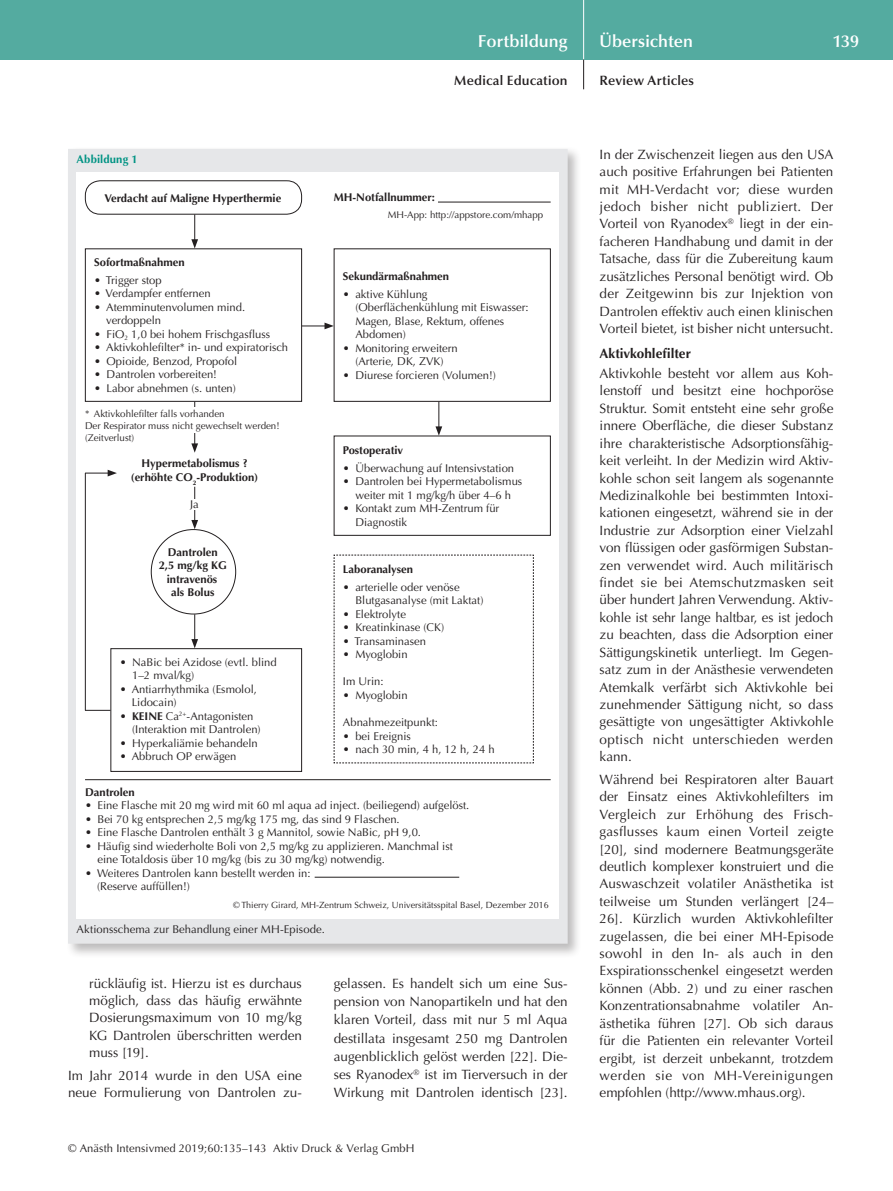
<style>
.page{position:relative;width:893px;height:1191px;background:#fff}
.page>*{position:absolute;margin:0;border:0;box-sizing:border-box;transform-origin:0 0}
.t1{font:600 17.25px "Optima";color:#fff}
.t2{font:13.5px/17.4px "Optima";color:#231f20;text-align:justify}
.t3{font:600 13.5px "Optima";letter-spacing:.01em;color:#231f20}
.t4{font:700 13.5px "Optima";color:#231f20}
.t5{font:11.25px/13.5px "Optima";color:#231f20}
.t6{font:700 11.25px/13.5px "Optima";color:#231f20;text-align:center}
.t7{font:700 11.25px "Optima";letter-spacing:.015em;color:#009383}
.t8{font:9.75px/12px "Optima";color:#231f20}
.t9{font:9px "Optima";color:#231f20}
.s1{font-weight:700}
</style>
<div class="page">
<div style="left:0;top:0;width:893px;height:60px;background:#54aba0"></div>
<hr style="left:583px;top:0;width:1px;height:60px;background:#fff">
<svg style="left:583px;top:60px;width:1px;height:29px"></svg>
<div style="left:66px;top:146px;width:516px;height:812px;background:#231f20;opacity:.3"></div>
<div style="left:68px;top:149px;width:500px;height:794px;background:#e6e7e9"></div>
<div style="left:77px;top:172px;width:482px;height:746px;background:#fff"></div>
<div style="left:85px;top:180px;width:217px;height:34px;border:1px solid #231f20;border-radius:15px"></div>
<div style="left:85px;top:248px;width:217px;height:154px;border:1px solid #231f20"></div>
<div style="left:334px;top:248px;width:217px;height:154px;border:1px solid #231f20"></div>
<svg style="left:191px;top:214px;width:7px;height:34px"></svg>
<div style="left:111px;top:648px;width:191px;height:123px;border:1px solid #231f20"></div>
<svg style="left:333px;top:554px;width:201px;height:209px"></svg>
<hr style="left:194px;top:402px;width:1px;height:44px;background:#231f20">
<svg style="left:191px;top:443px;width:7px;height:10px"></svg>
<svg style="left:302px;top:322px;width:32px;height:7px"></svg>
<svg style="left:435px;top:402px;width:7px;height:34px"></svg>
<hr style="left:194px;top:487px;width:1px;height:35px;background:#231f20">
<svg style="left:191px;top:520px;width:7px;height:9px"></svg>
<svg style="left:191px;top:614px;width:7px;height:34px"></svg>
<svg style="left:85px;top:470px;width:32px;height:6px"></svg>
<svg style="left:85px;top:710px;width:26px;height:1px"></svg>
<hr style="left:85px;top:473px;width:1px;height:237px;background:#231f20">
<hr style="left:438px;top:202px;width:113px;height:1px;background:#231f20">
<hr style="left:315px;top:877px;width:144px;height:1px;background:#231f20">
<hr style="left:85px;top:779px;width:466px;height:1px;background:#231f20">
<div style="left:185px;top:407px;width:24px;height:25px;background:#fff"></div>
<div style="left:184px;top:499px;width:24px;height:11px;background:#fff"></div>
<p class="t1" style="left:478px;top:31px;width:91px">Fortbildung</p>
<p class="t1" style="left:600px;top:31px;width:95px">Übersichten</p>
<p class="t1" style="left:833px;top:31px;width:28px">139</p>
<p class="t3" style="left:454px;top:73px;width:115px">Medical Education</p>
<p class="t3" style="left:600px;top:73px;width:96px">Review Articles</p>
<p class="t7" style="left:77px;top:153px;width:63px">Abbildung 1</p>
<p class="t6" style="left:104px;top:191px;width:178px">Verdacht auf Maligne Hyperthermie</p>
<p class="t6" style="left:94px;top:255px;width:92px">Sofortmaßnahmen</p>
<p class="t5" style="left:94px;top:273px;width:69px">• Trigger stop</p>
<p class="t5" style="left:94px;top:287px;width:118px">• Verdampfer entfernen</p>
<p class="t5" style="left:106px;top:300px;width:141px;text-indent:-12px">• Atemminutenvolumen mind. verdoppeln</p>
<p class="t5" style="left:94px;top:327px;width:177px">• FiO<sub>2</sub> 1,0 bei hohem Frischgasfluss</p>
<p class="t5" style="left:94px;top:341px;width:196px">• Aktivkohlefilter* in- und expiratorisch</p>
<p class="t5" style="left:94px;top:354px;width:145px">• Opioide, Benzod, Propofol</p>
<p class="t5" style="left:94px;top:368px;width:124px">• Dantrolen vorbereiten!</p>
<p class="t5" style="left:94px;top:381px;width:143px">• Labor abnehmen (s. unten)</p>
<p class="t8" style="left:85px;top:408px;width:196px">* Aktivkohlefilter falls vorhanden<br>Der Respirator muss nicht gewechselt werden! (Zeitverlust)</p>
<p class="t6" style="left:131px;top:457px;width:129px">Hypermetabolismus ? (erhöhte CO<sub>2</sub>-Produktion)</p>
<p class="t5" style="left:190px;top:497px;width:10px">Ja</p>
<p class="t6" style="left:159px;top:545px;width:70px">Dantrolen<br>2,5 mg/kg KG intravenös<br>als Bolus</p>
<p class="t5" style="left:132px;top:655px;width:146px;text-indent:-12px">• NaBic bei Azidose (evtl. blind<br>1–2 mval/kg)</p>
<p class="t5" style="left:132px;top:682px;width:127px;text-indent:-12px">• Antiarrhythmika (Esmolol,<br>Lidocain)</p>
<p class="t5" style="left:132px;top:709px;width:130px;text-indent:-12px">• <span class="s1">KEINE</span> Ca<sup>2+</sup>-Antagonisten (Interaktion mit Dantrolen)</p>
<p class="t5" style="left:120px;top:736px;width:140px">• Hyperkaliämie behandeln</p>
<p class="t5" style="left:120px;top:750px;width:118px">• Abbruch OP erwägen</p>
<p class="t6" style="left:334px;top:191px;width:103px">MH-Notfallnummer:</p>
<p class="t8" style="left:388px;top:208px;width:157px">MH-App: http://appstore.com/mhapp</p>
<p class="t6" style="left:343px;top:269px;width:108px">Sekundärmaßnahmen</p>
<p class="t5" style="left:355px;top:287px;width:175px;text-indent:-12px">• aktive Kühlung (Oberflächenkühlung mit Eiswasser:<br>Magen, Blase, Rektum, offenes<br>Abdomen)</p>
<p class="t5" style="left:343px;top:341px;width:116px;text-align:center">• Monitoring erweitern (Arterie, DK, ZVK)</p>
<p class="t5" style="left:343px;top:368px;width:154px">• Diurese forcieren (Volumen!)</p>
<p class="t6" style="left:343px;top:443px;width:62px">Postoperativ</p>
<p class="t5" style="left:343px;top:461px;width:173px">• Überwachung auf Intensivstation</p>
<p class="t5" style="left:343px;top:475px;width:181px;text-align:center">• Dantrolen bei Hypermetabolismus weiter mit 1 mg/kg/h über 4–6 h</p>
<p class="t5" style="left:355px;top:502px;width:145px;text-indent:-12px">• Kontakt zum MH-Zentrum für<br>Diagnostik</p>
<p class="t6" style="left:343px;top:563px;width:72px">Laboranalysen</p>
<p class="t5" style="left:355px;top:580px;width:130px;text-indent:-12px">• arterielle oder venöse<br>Blutgasanalyse (mit Laktat)</p>
<p class="t5" style="left:343px;top:607px;width:65px">• Elektrolyte</p>
<p class="t5" style="left:343px;top:621px;width:103px">• Kreatinkinase (CK)</p>
<p class="t5" style="left:343px;top:634px;width:85px">• Transaminasen</p>
<p class="t5" style="left:343px;top:648px;width:66px">• Myoglobin</p>
<p class="t5" style="left:343px;top:675px;width:42px">Im Urin:</p>
<p class="t5" style="left:343px;top:688px;width:66px">• Myoglobin</p>
<p class="t5" style="left:343px;top:715px;width:97px">Abnahmezeitpunkt:</p>
<p class="t5" style="left:343px;top:729px;width:70px">• bei Ereignis</p>
<p class="t5" style="left:343px;top:742px;width:153px">• nach 30 min, 4 h, 12 h, 24 h</p>
<p class="t6" style="left:85px;top:785px;width:51px">Dantrolen</p>
<p class="t5" style="left:85px;top:799px;width:386px">• Eine Flasche mit 20 mg wird mit 60 ml aqua ad inject. (beiliegend) aufgelöst.</p>
<p class="t5" style="left:85px;top:812px;width:316px">• Bei 70 kg entsprechen 2,5 mg/kg 175 mg, das sind 9 Flaschen.</p>
<p class="t5" style="left:85px;top:826px;width:338px">• Eine Flasche Dantrolen enthält 3 g Mannitol, sowie NaBic, pH 9,0.</p>
<p class="t5" style="left:97px;top:839px;width:357px;text-indent:-12px">• Häufig sind wiederholte Boli von 2,5 mg/kg zu applizieren. Manchmal ist eine Totaldosis über 10 mg/kg (bis zu 30 mg/kg) notwendig.</p>
<p class="t5" style="left:97px;top:866px;width:215px;text-indent:-12px">• Weiteres Dantrolen kann bestellt werden in: (Reserve auffüllen!)</p>
<p class="t9" style="left:233px;top:899px;width:317px">© Thierry Girard, MH-Zentrum Schweiz, Universitätsspital Basel, Dezember 2016</p>
<p class="t5" style="left:77px;top:922px;width:250px">Aktionsschema zur Behandlung einer MH-Episode.</p>
<p class="t2" style="left:89px;top:974px;width:214px">rückläufig ist. Hierzu ist es durchaus möglich, dass das häufig erwähnte Dosierungsmaximum von 10 mg/kg KG Dantrolen überschritten werden muss [19].</p>
<p class="t2" style="left:68px;top:1066px;width:235px">Im Jahr 2014 wurde in den USA eine neue Formulierung von Dantrolen zu-</p>
<p class="t2" style="left:334px;top:974px;width:235px;line-height:18.3px">gelassen. Es handelt sich um eine Sus&shy;pension von Nanopartikeln und hat den klaren Vorteil, dass mit nur 5 ml Aqua destillata insgesamt 250 mg Dantrolen augenblicklich gelöst werden [22]. Die&shy;ses Ryanodex<sup>®</sup> ist im Tierversuch in der Wirkung mit Dantrolen identisch [23].</p>
<p class="t5" style="left:68px;top:1142px;width:348px">© Anästh Intensivmed 2019;60:135–143 Aktiv Druck &amp; Verlag GmbH</p>
<p class="t2" style="left:600px;top:146px;width:235px">In der Zwischenzeit liegen aus den USA auch positive Erfahrungen bei Patienten mit MH-Verdacht vor; diese wurden jedoch bisher nicht publiziert. Der Vorteil von Ryanodex<sup>®</sup> liegt in der ein&shy;facheren Handhabung und damit in der Tatsache, dass für die Zubereitung kaum zusätzliches Personal benötigt wird. Ob der Zeitgewinn bis zur Injektion von Dantrolen effektiv auch einen klinischen Vorteil bietet, ist bisher nicht untersucht.</p>
<p class="t4" style="left:600px;top:346px;width:93px">Aktivkohlefilter</p>
<p class="t2" style="left:600px;top:365px;width:235px;text-align:left">Aktivkohle besteht vor allem aus Koh&shy;lenstoff und besitzt eine hochporöse Struktur. Somit entsteht eine sehr große innere Oberfläche, die dieser Substanz ihre charakteristische Adsorptionsfähig-- keit verleiht. In der Medizin wird Aktiv&shy;kohle schon seit langem als sogenannte Medizinalkohle bei bestimmten Intoxi&shy;kationen eingesetzt, während sie in der Industrie zur Adsorption einer Vielzahl von flüssigen oder gasförmigen Substan&shy;zen verwendet wird. Auch militärisch findet sie bei Atemschutzmasken seit über hundert Jahren Verwendung. Aktiv&shy;kohle ist sehr lange haltbar, es ist jedoch zu beachten, dass die Adsorption einer Sättigungskinetik unterliegt. Im Gegen&shy;satz zum in der Anästhesie verwendeten Atemkalk verfärbt sich Aktivkohle bei zunehmender Sättigung nicht, so dass gesättigte von ungesättigter Aktivkohle optisch nicht unterschieden werden kann.</p>
<p class="t2" style="left:600px;top:770px;width:235px">Während bei Respiratoren alter Bauart der Einsatz eines Aktivkohlefilters im Vergleich zur Erhöhung des Frisch&shy;gasflusses kaum einen Vorteil zeigte [20], sind modernere Beatmungsgeräte deutlich komplexer konstruiert und die Auswaschzeit volatiler Anästhetika ist teilweise um Stunden verlängert [24– 26]. Kürzlich wurden Aktivkohlefilter zugelassen, die bei einer MH-Episode sowohl in den In- als auch in den Exspirationsschenkel eingesetzt werden können (Abb. 2) und zu einer raschen Konzentrationsabnahme volatiler An&shy;ästhetika führen [27]. Ob sich daraus für die Patienten ein relevanter Vorteil ergibt, ist derzeit unbekannt, trotzdem werden sie von MH-Vereinigungen empfohlen (http://www.mhaus.org).</p>
</div>
